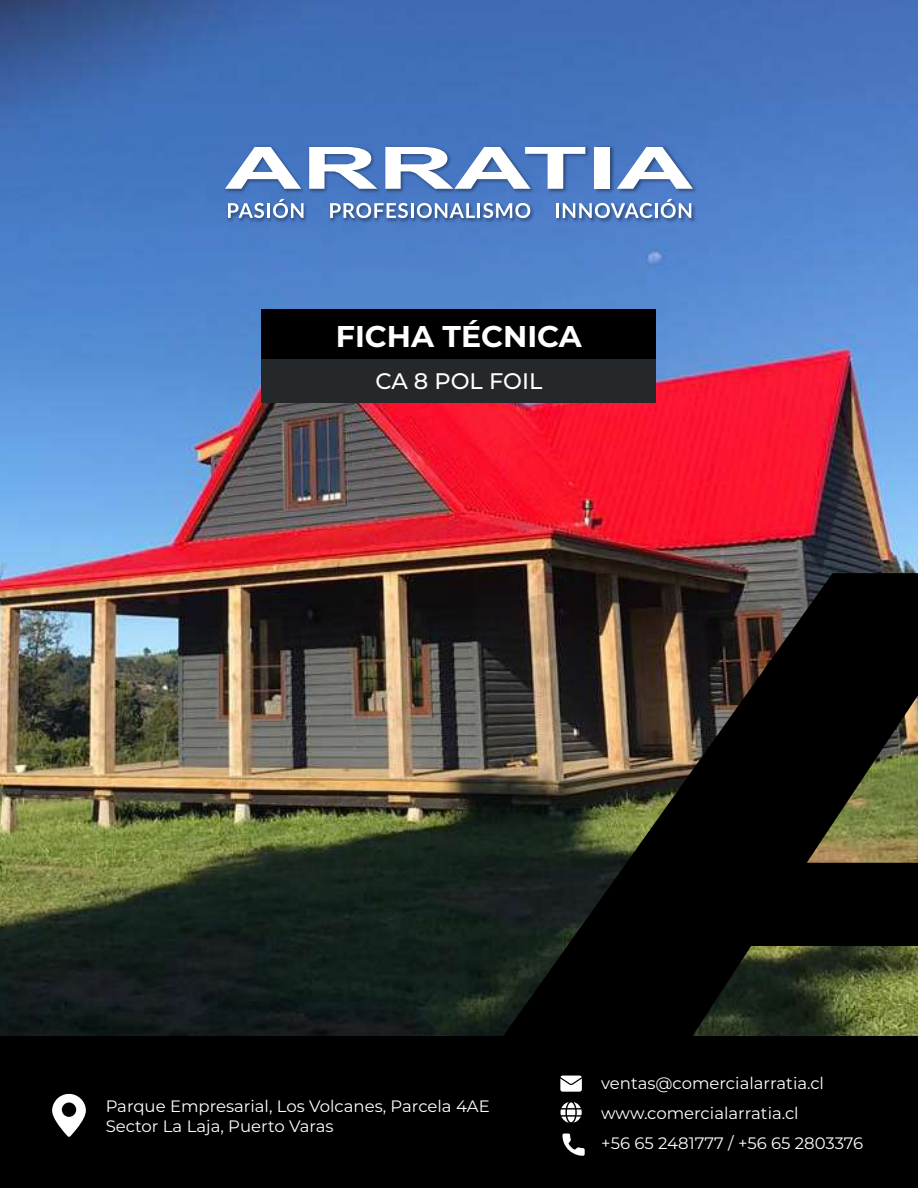
<style>
.page{position:relative;width:918px;height:1188px;background:#fff}
.page>*{position:absolute;margin:0;border:0;box-sizing:border-box;transform-origin:0 0}
.t1{font:700 30px "Montserrat";color:#fff}
.t2{font:500 22.5px "Montserrat";color:#fff}
.t3{font:16.5px/30px "Montserrat";color:#fff}
</style>
<div class="page">
<img style="left:0;top:0;width:918px;height:1036px">
<img style="left:222px;top:144px;width:477px;height:80px">
<svg style="left:617px;top:147px;width:76px;height:42px"></svg>
<div style="left:595px;top:147px;width:15px;height:42px;background:#fff"></div>
<svg style="left:225px;top:147px;width:76px;height:42px"></svg>
<svg style="left:309px;top:147px;width:68px;height:42px"></svg>
<svg style="left:385px;top:147px;width:200px;height:42px"></svg>
<svg style="left:228px;top:203px;width:36px;height:15px"></svg>
<hr style="left:267px;top:203px;width:3px;height:15px;background:#fff">
<svg style="left:273px;top:199px;width:31px;height:19px"></svg>
<svg style="left:330px;top:203px;width:78px;height:15px"></svg>
<hr style="left:411px;top:203px;width:3px;height:15px;background:#fff">
<svg style="left:417px;top:203px;width:113px;height:15px"></svg>
<hr style="left:556px;top:203px;width:3px;height:15px;background:#fff">
<svg style="left:563px;top:203px;width:89px;height:15px"></svg>
<hr style="left:655px;top:203px;width:3px;height:15px;background:#fff">
<svg style="left:661px;top:199px;width:30px;height:19px"></svg>
<img style="left:488px;top:573px;width:430px;height:463px">
<div style="left:262px;top:359px;width:394px;height:44px;background:#24282b"></div>
<div style="left:262px;top:309px;width:394px;height:50px;background:#000"></div>
<div style="left:0;top:1036px;width:918px;height:152px;background:#000"></div>
<svg style="left:52px;top:1092px;width:47px;height:45px"></svg>
<svg style="left:560px;top:1076px;width:22px;height:16px"></svg>
<svg style="left:560px;top:1102px;width:22px;height:21px"></svg>
<svg style="left:562px;top:1133px;width:23px;height:23px"></svg>
<h1 class="t1" style="left:336px;top:314px;width:247px">FICHA TÉCNICA</h1>
<h2 class="t2" style="left:376px;top:365px;width:168px">CA 8 POL FOIL</h2>
<p class="t3" style="left:106px;top:1096px;width:386px;line-height:19.8px">Parque Empresarial, Los Volcanes, Parcela 4AE<br>Sector La Laja, Puerto Varas</p>
<p class="t3" style="left:601px;top:1068px;width:264px">ventas@comercialarratia.cl www.comercialarratia.cl<br>+56 65 2481777 / +56 65 2803376</p>
</div>
